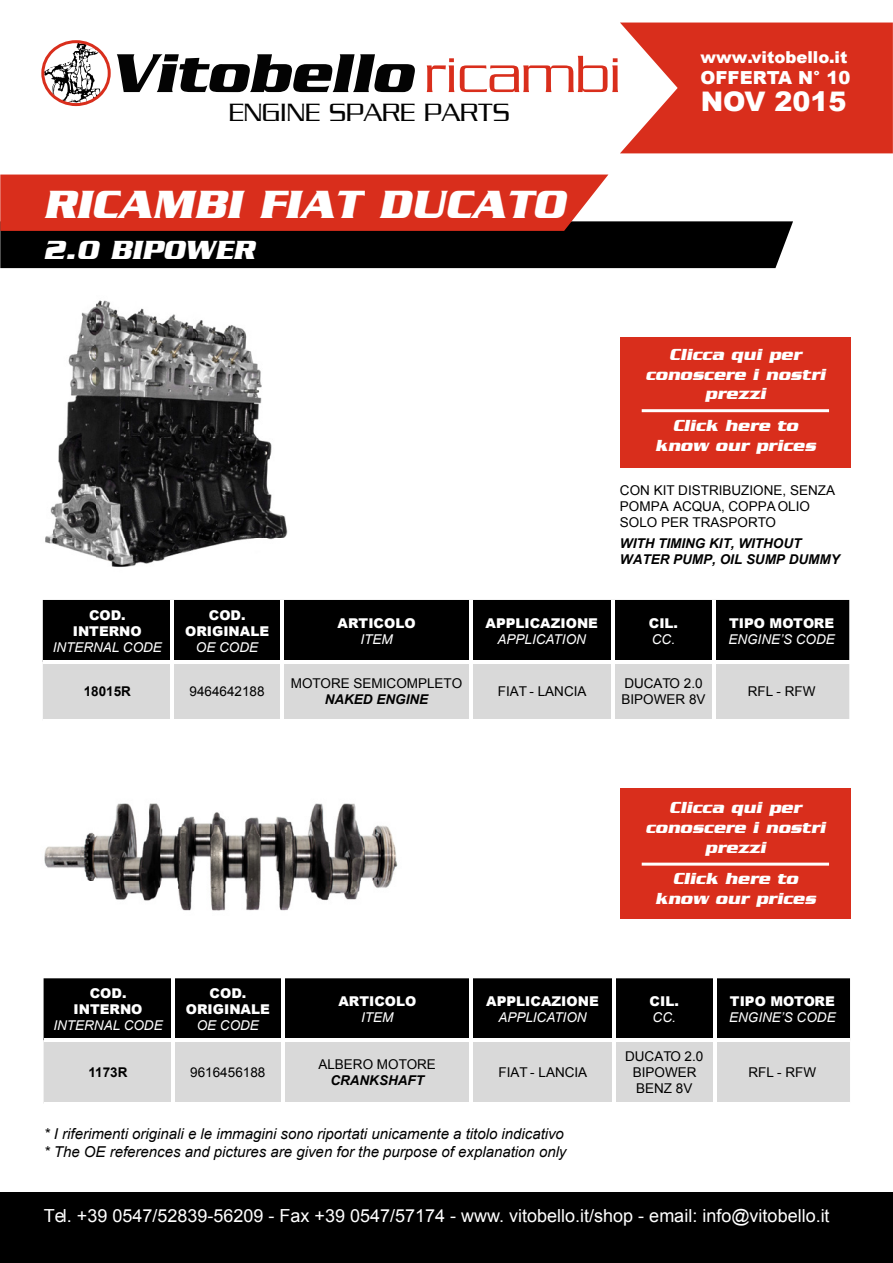
<style>
.page{position:relative;width:893px;height:1263px;background:#fff}
.page>*{position:absolute;margin:0;border:0;box-sizing:border-box;transform-origin:0 0}
.t1{font:italic 700 56.55px "Serpentine";color:#030303}
.t2{font:italic 700 40.5px "Serpentine";color:#fff}
.t3{font:300 27px "Serpentine";color:#030303}
.t4{font:italic 700 27px "Serpentine";color:#fff}
.t5{font:900 27px "Arial";color:#fff}
.t6{font:18px "Arial";color:#fff}
.t7{font:900 18px "Arial";color:#fff}
.t8{font:italic 700 16.5px/19.8px "Serpentine";color:#fff;text-align:center}
.t9{font:900 16.5px "Arial";color:#fff}
.t10{font:italic 15px/18px "Arial";color:#000}
.t11{font:13.5px/16.2px "Arial";color:#000}
.t12{font:900 13.5px/16.2px "Arial";color:#fff;text-align:center}
.t13{font:italic 13.5px "Arial";color:#fff}
.t14{font:italic 700 13.5px/16.2px "Arial";color:#000}
.t15{font:700 13.5px "Arial";color:#000}
.s1{font-weight:300;font-style:normal;color:#d92e1c}
</style>
<div class="page">
<img style="left:43px;top:803px;width:355px;height:220px">
<img style="left:0;top:268px;width:387px;height:370px">
<svg style="left:41px;top:40px;width:70px;height:66px"></svg>
<svg style="left:0;top:175px;width:793px;height:93px;background:#82362e"></svg>
<div style="left:0;top:1193px;width:893px;height:70px;background:#000"></div>
<svg style="left:620px;top:23px;width:273px;height:130px;background:#dd4434"></svg>
<div style="left:43px;top:600px;width:806px;height:60px;background:#000"></div>
<div style="left:43px;top:664px;width:806px;height:55px;background:#d9d9d9"></div>
<hr style="left:170px;top:600px;width:3px;height:60px;background:#fff">
<hr style="left:281px;top:600px;width:3px;height:60px;background:#fff">
<hr style="left:469px;top:600px;width:3px;height:60px;background:#fff">
<hr style="left:611px;top:600px;width:3px;height:60px;background:#fff">
<hr style="left:712px;top:600px;width:3px;height:60px;background:#fff">
<hr style="left:170px;top:663px;width:3px;height:56px;background:#fff">
<hr style="left:281px;top:663px;width:3px;height:56px;background:#fff">
<hr style="left:469px;top:663px;width:3px;height:56px;background:#fff">
<hr style="left:611px;top:663px;width:3px;height:56px;background:#fff">
<hr style="left:712px;top:663px;width:3px;height:56px;background:#fff">
<div style="left:44px;top:978px;width:806px;height:60px;background:#000"></div>
<div style="left:44px;top:1042px;width:806px;height:60px;background:#d9d9d9"></div>
<hr style="left:171px;top:978px;width:3px;height:61px;background:#fff">
<hr style="left:282px;top:978px;width:3px;height:61px;background:#fff">
<hr style="left:470px;top:978px;width:3px;height:61px;background:#fff">
<hr style="left:612px;top:978px;width:3px;height:61px;background:#fff">
<hr style="left:713px;top:978px;width:3px;height:61px;background:#fff">
<hr style="left:171px;top:1042px;width:3px;height:60px;background:#fff">
<hr style="left:282px;top:1042px;width:3px;height:60px;background:#fff">
<hr style="left:470px;top:1042px;width:3px;height:60px;background:#fff">
<hr style="left:612px;top:1042px;width:3px;height:60px;background:#fff">
<hr style="left:713px;top:1042px;width:3px;height:60px;background:#fff">
<div style="left:620px;top:337px;width:231px;height:131px;background:#d92e1c"></div>
<div style="left:620px;top:788px;width:231px;height:131px;background:#d92e1c"></div>
<hr style="left:642px;top:409px;width:187px;height:3px;background:#fff">
<hr style="left:642px;top:863px;width:187px;height:3px;background:#fff">
<h1 class="t1" style="left:110px;top:43px;width:512px">Vitobello <span class="s1">ricambi</span></h1>
<h3 class="t3" style="left:229px;top:97px;width:283px">ENGINE SPARE PARTS</h3>
<h2 class="t2" style="left:43px;top:183px;width:524px">RICAMBI FIAT DUCATO</h2>
<h3 class="t4" style="left:43px;top:235px;width:213px">2.0 BIPOWER</h3>
<p class="t9" style="left:701px;top:45px;width:148px">www.vitobello.it</p>
<h3 class="t7" style="left:701px;top:65px;width:151px">OFFERTA N° 10</h3>
<h3 class="t5" style="left:701px;top:82px;width:147px">NOV 2015</h3>
<p class="t8" style="left:645px;top:344px;width:182px">Clicca qui per conoscere i nostri prezzi</p>
<p class="t8" style="left:655px;top:415px;width:162px">Click here to know our prices</p>
<p class="t12" style="left:73px;top:606px;width:70px">COD.<br>INTERNO</p>
<p class="t13" style="left:53px;top:638px;width:111px">INTERNAL CODE</p>
<p class="t12" style="left:185px;top:606px;width:85px">COD.<br>ORIGINALE</p>
<p class="t13" style="left:196px;top:638px;width:64px">OE CODE</p>
<p class="t15" style="left:84px;top:682px;width:49px">18015R</p>
<p class="t11" style="left:190px;top:683px;width:77px">9464642188</p>
<p class="t12" style="left:338px;top:614px;width:80px">ARTICOLO</p>
<p class="t13" style="left:360px;top:630px;width:34px">ITEM</p>
<p class="t11" style="left:291px;top:675px;width:173px">MOTORE SEMICOMPLETO</p>
<p class="t14" style="left:325px;top:692px;width:105px">NAKED ENGINE</p>
<p class="t12" style="left:485px;top:614px;width:114px">APPLICAZIONE</p>
<p class="t13" style="left:498px;top:630px;width:90px">APPLICATION</p>
<p class="t11" style="left:620px;top:482px;width:217px">CON KIT DISTRIBUZIONE, SENZA<br>POMPA ACQUA, COPPA OLIO<br>SOLO PER TRASPORTO</p>
<p class="t14" style="left:620px;top:536px;width:221px">WITH TIMING KIT, WITHOUT<br>WATER PUMP, OIL SUMP DUMMY</p>
<p class="t12" style="left:649px;top:614px;width:31px">CIL.</p>
<p class="t13" style="left:652px;top:630px;width:25px">CC.</p>
<p class="t12" style="left:729px;top:614px;width:106px">TIPO MOTORE</p>
<p class="t13" style="left:728px;top:630px;width:108px">ENGINE’S CODE</p>
<p class="t11" style="left:498px;top:683px;width:90px">FIAT - LANCIA</p>
<p class="t11" style="left:621px;top:675px;width:86px">DUCATO 2.0<br>BIPOWER 8V</p>
<p class="t11" style="left:748px;top:683px;width:69px">RFL - RFW</p>
<p class="t12" style="left:74px;top:984px;width:70px">COD.<br>INTERNO</p>
<p class="t13" style="left:53px;top:1017px;width:111px">INTERNAL CODE</p>
<p class="t12" style="left:186px;top:984px;width:85px">COD.<br>ORIGINALE</p>
<p class="t13" style="left:197px;top:1017px;width:64px">OE CODE</p>
<p class="t15" style="left:89px;top:1062px;width:41px">1173R</p>
<p class="t11" style="left:190px;top:1064px;width:77px">9616456188</p>
<p class="t12" style="left:338px;top:993px;width:80px">ARTICOLO</p>
<p class="t13" style="left:361px;top:1009px;width:34px">ITEM</p>
<p class="t11" style="left:318px;top:1056px;width:119px">ALBERO MOTORE</p>
<p class="t14" style="left:330px;top:1072px;width:95px">CRANKSHAFT</p>
<p class="t8" style="left:645px;top:798px;width:182px">Clicca qui per conoscere i nostri prezzi</p>
<p class="t8" style="left:655px;top:869px;width:162px">Click here to know our prices</p>
<p class="t12" style="left:486px;top:993px;width:114px">APPLICAZIONE</p>
<p class="t13" style="left:498px;top:1009px;width:90px">APPLICATION</p>
<p class="t11" style="left:498px;top:1064px;width:90px">FIAT - LANCIA</p>
<p class="t12" style="left:650px;top:993px;width:31px">CIL.</p>
<p class="t13" style="left:653px;top:1009px;width:25px">CC.</p>
<p class="t11" style="left:625px;top:1048px;width:80px;text-align:center">DUCATO 2.0<br>BIPOWER<br>BENZ 8V</p>
<p class="t12" style="left:730px;top:993px;width:106px">TIPO MOTORE</p>
<p class="t13" style="left:729px;top:1009px;width:108px">ENGINE’S CODE</p>
<p class="t11" style="left:748px;top:1064px;width:69px">RFL - RFW</p>
<p class="t10" style="left:44px;top:1124px;width:524px">* I riferimenti originali e le immagini sono riportati unicamente a titolo indicativo * The OE references and pictures are given for the purpose of explanation only</p>
<h3 class="t6" style="left:44px;top:1203px;width:787px">Tel. +39 0547/52839-56209 - Fax +39 0547/57174 - www. vitobello.it/shop - email: info@vitobello.it</h3>
</div>
